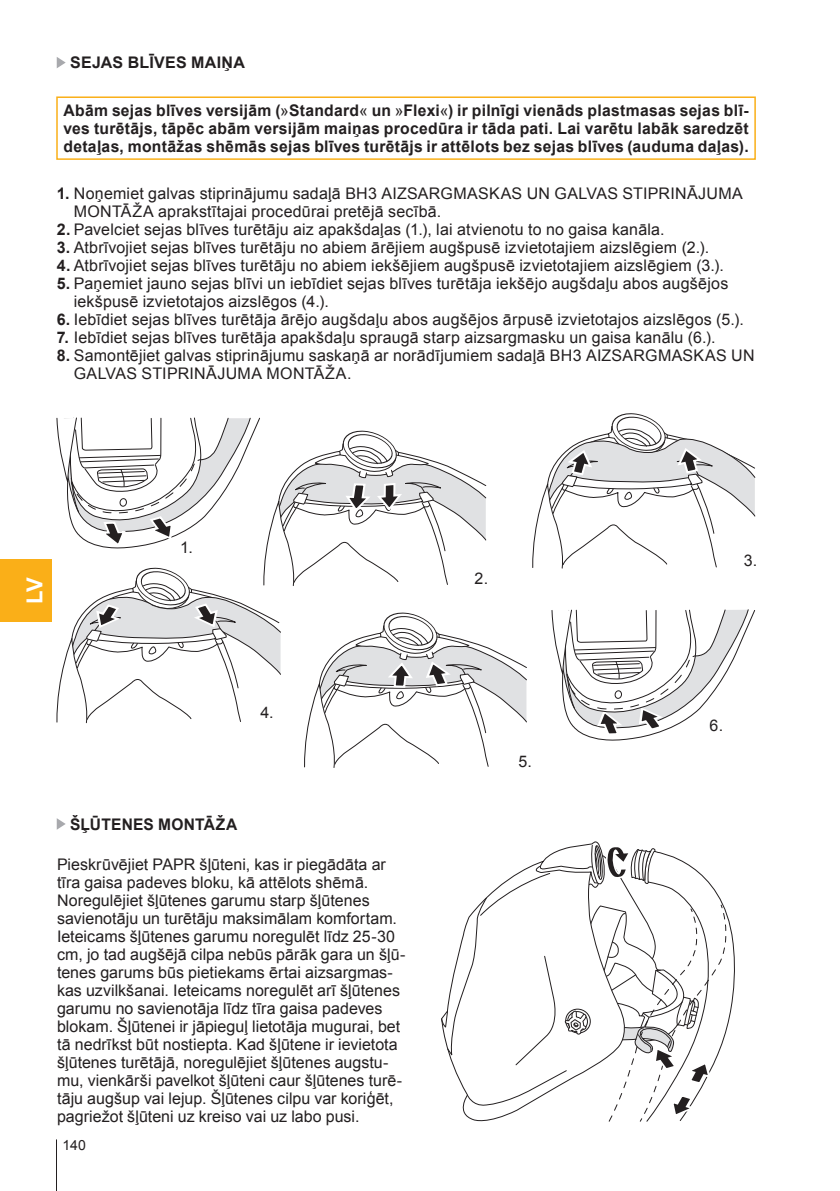
<style>
.page{position:relative;width:840px;height:1191px;background:#fff}
.page>*{position:absolute;margin:0;border:0;box-sizing:border-box;transform-origin:0 0}
.t1{font:700 22px "Arial";color:#fff}
.t2{font:16px/18px "Arial";letter-spacing:.01em;color:#231f20}
.t3{font:700 16px/18px "Arial";letter-spacing:.02em;color:#231f20;text-align:justify}
.t4{font:14px "Arial";color:#231f20}
.s1{font-weight:400}
.s2{font-weight:700}
</style>
<div class="page">
<svg style="left:441px;top:841px;width:294px;height:281px"></svg>
<svg style="left:551px;top:609px;width:203px;height:132px"></svg>
<svg style="left:532px;top:413px;width:223px;height:155px"></svg>
<svg style="left:56px;top:417px;width:470px;height:351px"></svg>
<svg style="left:57px;top:57px;width:9px;height:11px"></svg>
<svg style="left:57px;top:818px;width:9px;height:11px"></svg>
<div style="left:56px;top:96px;width:699px;height:64px;border:2px solid #faaf18"></div>
<hr style="left:56px;top:1139px;width:1px;height:52px;background:#231f20">
<div style="left:0;top:559px;width:51px;height:63px;background:#faaf18"></div>
<p class="t3" style="left:70px;top:54px;width:176px">SEJAS BLĪVES MAIŅA</p>
<p class="t3" style="left:63px;top:102px;width:686px">Abām sejas blīves versijām (<span class="s1">»</span>Standard<span class="s1">«</span> un <span class="s1">»</span>Flexi<span class="s1">«</span>) ir pilnīgi vienāds plastmasas sejas blī&shy;ves turētājs, tāpēc abām versijām maiņas procedūra ir tāda pati. Lai varētu labāk saredzēt detaļas, montāžas shēmās sejas blīves turētājs ir attēlots bez sejas blīves (auduma daļas).</p>
<p class="t2" style="left:74px;top:185px;width:670px;text-indent:-17px"><span class="s2">1.</span> Noņemiet galvas stiprinājumu sadaļā BH3 AIZSARGMASKAS UN GALVAS STIPRINĀJUMA<br>MONTĀŽA aprakstītajai procedūrai pretējā secībā.</p>
<p class="t2" style="left:57px;top:221px;width:609px"><span class="s2">2.</span> Pavelciet sejas blīves turētāju aiz apakšdaļas (1.), lai atvienotu to no gaisa kanāla.</p>
<p class="t2" style="left:57px;top:239px;width:653px"><span class="s2">3.</span> Atbrīvojiet sejas blīves turētāju no abiem ārējiem augšpusē izvietotajiem aizslēgiem (2.).</p>
<p class="t2" style="left:57px;top:257px;width:668px"><span class="s2">4.</span> Atbrīvojiet sejas blīves turētāju no abiem iekšējiem augšpusē izvietotajiem aizslēgiem (3.).</p>
<p class="t2" style="left:74px;top:275px;width:655px;text-indent:-17px"><span class="s2">5.</span> Paņemiet jauno sejas blīvi un iebīdiet sejas blīves turētāja iekšējo augšdaļu abos augšējos iekšpusē izvietotajos aizslēgos (4.).</p>
<p class="t2" style="left:57px;top:311px;width:688px"><span class="s2">6.</span> Iebīdiet sejas blīves turētāja ārējo augšdaļu abos augšējos ārpusē izvietotajos aizslēgos (5.).</p>
<p class="t2" style="left:57px;top:329px;width:660px"><span class="s2">7.</span> Iebīdiet sejas blīves turētāja apakšdaļu spraugā starp aizsargmasku un gaisa kanālu (6.).</p>
<p class="t2" style="left:74px;top:347px;width:682px;text-indent:-17px"><span class="s2">8.</span> Samontējiet galvas stiprinājumu saskaņā ar norādījumiem sadaļā BH3 AIZSARGMASKAS UN<br>GALVAS STIPRINĀJUMA MONTĀŽA.</p>
<h1 class="t1" style="left:20px;top:604px;width:29px;rotate:-90deg">LV</h1>
<p class="t2" style="left:180px;top:539px;width:14px">1.</p>
<p class="t2" style="left:260px;top:704px;width:15px">4.</p>
<p class="t3" style="left:70px;top:815px;width:169px">ŠĻŪTENES MONTĀŽA</p>
<p class="t2" style="left:57px;top:855px;width:349px">Pieskrūvējiet PAPR šļūteni, kas ir piegādāta ar tīra gaisa padeves bloku, kā attēlots shēmā.<br>Noregulējiet šļūtenes garumu starp šļūtenes savienotāju un turētāju maksimālam komfortam.<br>Ieteicams šļūtenes garumu noregulēt līdz 25-30 cm, jo tad augšējā cilpa nebūs pārāk gara un šļū&shy;tenes garums būs pietiekams ērtai aizsargmas&shy;kas uzvilkšanai. Ieteicams noregulēt arī šļūtenes garumu no savienotāja līdz tīra gaisa padeves blokam. Šļūtenei ir jāpieguļ lietotāja mugurai, bet tā nedrīkst būt nostiepta. Kad šļūtene ir ievietota šļūtenes turētājā, noregulējiet šļūtenes augstu&shy;mu, vienkārši pavelkot šļūteni caur šļūtenes turē&shy;tāju augšup vai lejup. Šļūtenes cilpu var koriģēt, pagriežot šļūteni uz kreiso vai uz labo pusi.</p>
<p class="t4" style="left:62px;top:1135px;width:25px">140</p>
<p class="t2" style="left:474px;top:569px;width:15px">2.</p>
<p class="t2" style="left:518px;top:752px;width:15px">5.</p>
<p class="t2" style="left:743px;top:551px;width:15px">3.</p>
<p class="t2" style="left:709px;top:716px;width:15px">6.</p>
</div>
